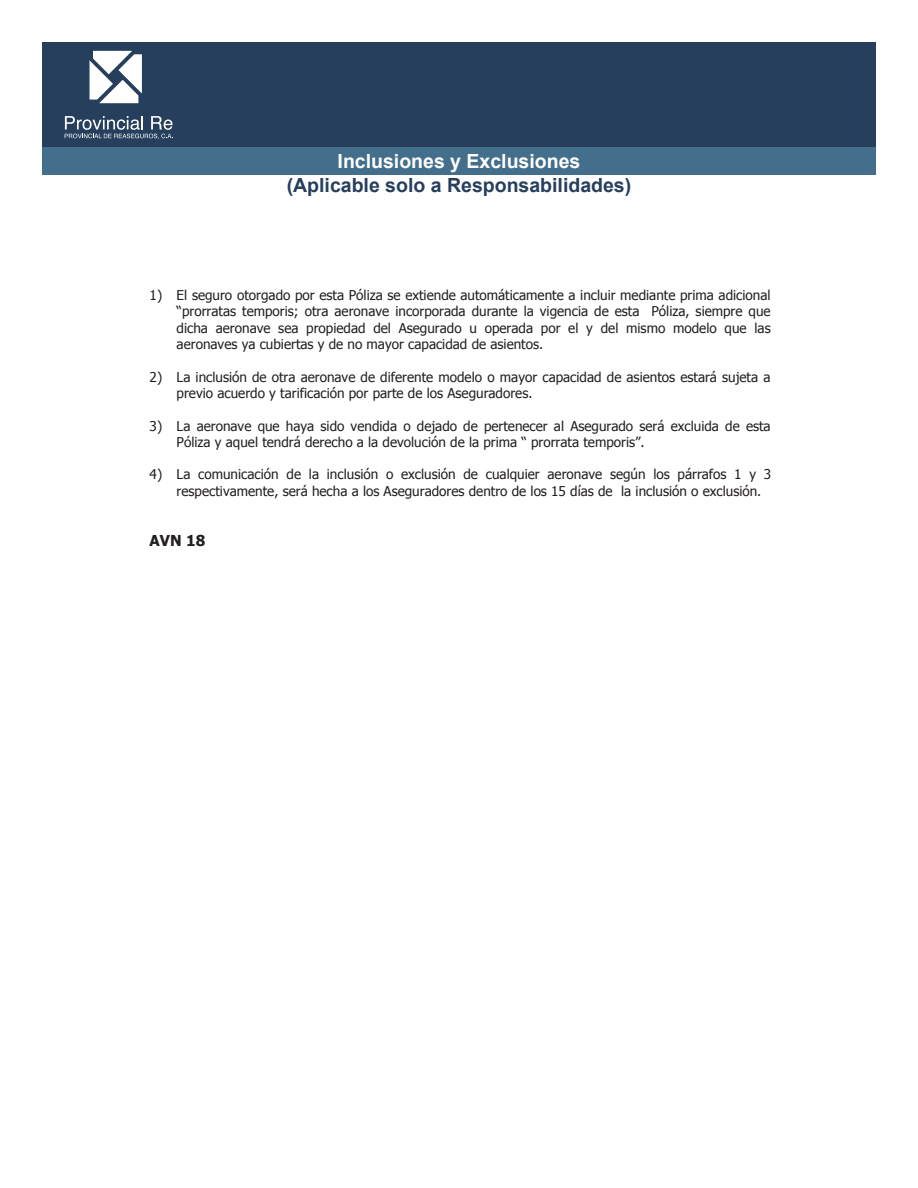
<style>
.page{position:relative;width:918px;height:1188px;background:#fff}
.page>*{position:absolute;margin:0;border:0;box-sizing:border-box;transform-origin:0 0}
.t1{font:700 19.5px "Arial";color:#263f5d}
.t2{font:700 19.5px "Arial";color:#fff}
.t3{font:700 15px "Tahoma";color:#231f20}
.t4{font:13.5px/16.4px "Tahoma";color:#231f20}
</style>
<div class="page">
<div style="left:43px;top:43px;width:833px;height:104px;background:#263f5d"></div>
<svg style="left:90px;top:51px;width:52px;height:52px"></svg>
<svg style="left:65px;top:116px;width:108px;height:23px"></svg>
<div style="left:43px;top:147px;width:833px;height:28px;background:#436f8c"></div>
<h1 class="t2" style="left:338px;top:148px;width:244px">Inclusiones y Exclusiones</h1>
<h1 class="t1" style="left:287px;top:172px;width:346px">(Aplicable solo a Responsabilidades)</h1>
<p class="t4" style="left:177px;top:286px;width:596px;text-align:justify;text-indent:-27px">1) El seguro otorgado por esta Póliza se extiende automáticamente a incluir mediante prima adicional “prorratas temporis; otra aeronave incorporada durante la vigencia de esta Póliza, siempre que dicha aeronave sea propiedad del Asegurado u operada por el y del mismo modelo que las aeronaves ya cubiertas y de no mayor capacidad de asientos.</p>
<p class="t4" style="left:177px;top:368px;width:595px;text-indent:-27px">2) La inclusión de otra aeronave de diferente modelo o mayor capacidad de asientos estará sujeta a previo acuerdo y tarificación por parte de los Aseguradores.</p>
<p class="t4" style="left:177px;top:417px;width:596px;text-indent:-27px">3) La aeronave que haya sido vendida o dejado de pertenecer al Asegurado será excluida de esta<br>Póliza y aquel tendrá derecho a la devolución de la prima “ prorrata temporis”.</p>
<p class="t4" style="left:177px;top:466px;width:596px;text-indent:-27px">4) La comunicación de la inclusión o exclusión de cualquier aeronave según los párrafos 1 y 3 respectivamente, será hecha a los Aseguradores dentro de los 15 días de la inclusión o exclusión.</p>
<p class="t3" style="left:150px;top:530px;width:57px">AVN 18</p>
</div>
